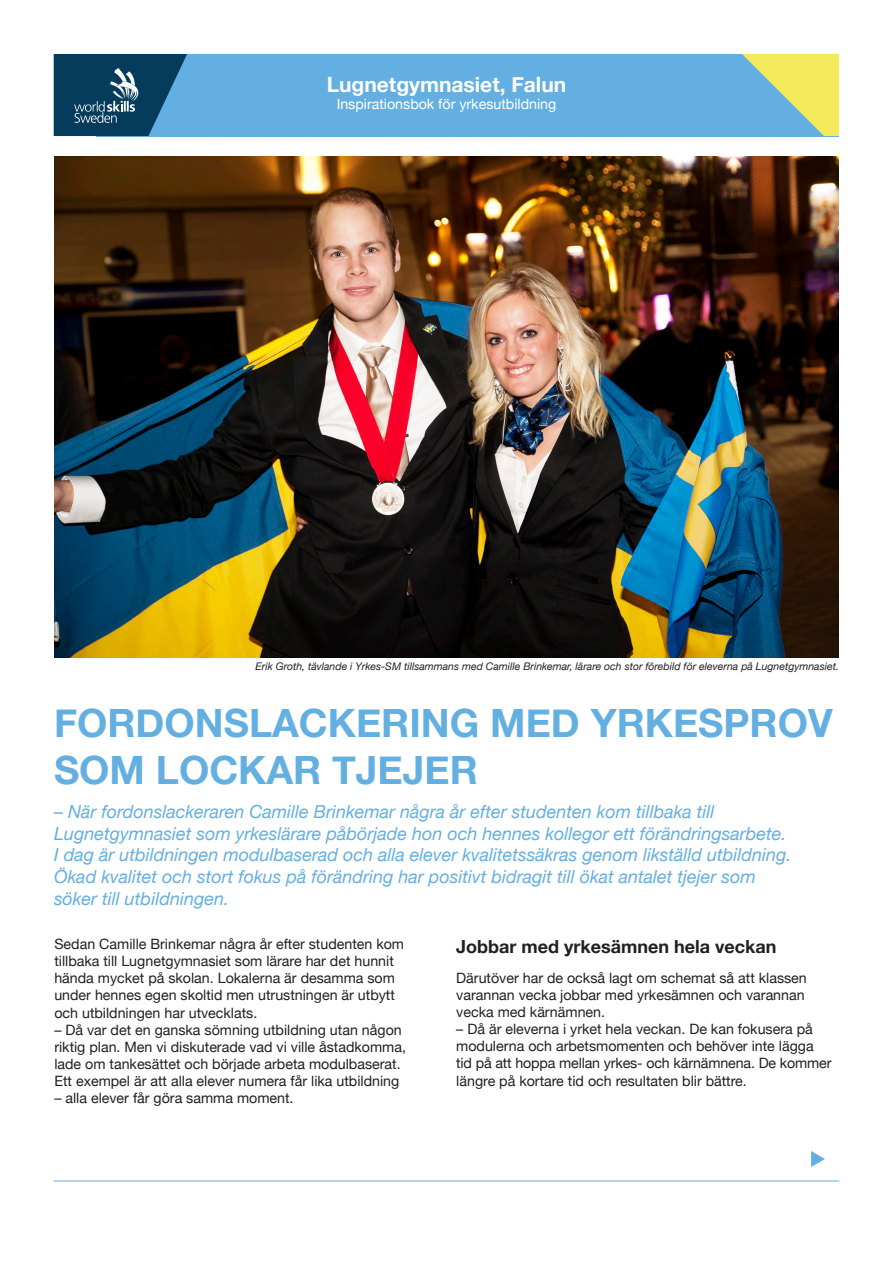
<style>
.page{position:relative;width:893px;height:1263px;background:#fff}
.page>*{position:absolute;margin:0;border:0;box-sizing:border-box;transform-origin:0 0}
.Huvudrubrik{font:700 39px/46.8px "Helvetica Neue";color:#64afe1}
.Skolnamn{font:700 21px "Helvetica Neue";color:#fff}
.ingress{font:italic 18px/21.6px "Helvetica Neue";color:#64afe1}
.Rubrik{font:700 18px "Helvetica Neue";color:#231f20}
.Brödtext{font:14.25px/17.1px "Helvetica Neue";color:#231f20}
.Skolnamn-2{font:14.25px "Helvetica Neue";color:#fff}
.Bildtext{font:italic 10.5px "Helvetica Neue";color:#231f20}
</style>
<div class="page">
<img style="left:54px;top:156px;width:785px;height:501px">
<div style="left:96px;top:54px;width:743px;height:82px;background:#64afe1"></div>
<svg style="left:742px;top:54px;width:97px;height:82px"></svg>
<svg style="left:54px;top:54px;width:133px;height:82px;background:#215878"></svg>
<hr style="left:54px;top:1180px;width:785px;height:1px;background:#64afe1">
<svg style="left:811px;top:1151px;width:14px;height:16px"></svg>
<p class="Skolnamn" style="left:327px;top:68px;width:241px">Lugnetgymnasiet, Falun</p>
<p class="Skolnamn-2" style="left:337px;top:93px;width:221px">Inspirationsbok för yrkesutbildning</p>
<p class="Bildtext" style="left:256px;top:659px;width:585px">Erik Groth, tävlande i Yrkes-SM tillsammans med Camille Brinkemar, lärare och stor förebild för eleverna på Lugnetgymnasiet.</p>
<p class="Huvudrubrik" style="left:54px;top:701px;width:780px">FORDONSLACKERING MED YRKESPROV<br>SOM LOCKAR TJEJER</p>
<p class="ingress" style="left:54px;top:802px;width:739px">– När fordonslackeraren Camille Brinkemar några år efter studenten kom tillbaka till Lugnetgymnasiet som yrkeslärare påbörjade hon och hennes kollegor ett förändringsarbete.<br>I dag är utbildningen modulbaserad och alla elever kvalitetssäkras genom likställd utbildning.<br>Ökad kvalitet och stort fokus på förändring har positivt bidragit till ökat antalet tjejer som söker till utbildningen.</p>
<p class="Brödtext" style="left:54px;top:936px;width:351px">Sedan Camille Brinkemar några år efter studenten kom tillbaka till Lugnetgymnasiet som lärare har det hunnit hända mycket på skolan. Lokalerna är desamma som under hennes egen skoltid men utrustningen är utbytt och utbildningen har utvecklats.</p>
<p class="Brödtext" style="left:54px;top:1022px;width:353px">– Då var det en ganska sömning utbildning utan någon riktig plan. Men vi diskuterade vad vi ville åstadkomma, lade om tankesättet och började arbeta modulbaserat.</p>
<p class="Brödtext" style="left:54px;top:1073px;width:346px">Ett exempel är att alla elever numera får lika utbildning</p>
<p class="Brödtext" style="left:54px;top:1090px;width:241px">– alla elever får göra samma moment.</p>
<p class="Rubrik" style="left:456px;top:932px;width:322px">Jobbar med yrkesämnen hela veckan</p>
<p class="Brödtext" style="left:456px;top:970px;width:352px">Därutöver har de också lagt om schemat så att klassen varannan vecka jobbar med yrkesämnen och varannan vecka med kärnämnen.</p>
<p class="Brödtext" style="left:456px;top:1021px;width:377px">– Då är eleverna i yrket hela veckan. De kan fokusera på modulerna och arbetsmomenten och behöver inte lägga tid på att hoppa mellan yrkes- och kärnämnena. De kommer längre på kortare tid och resultaten blir bättre.</p>
</div>
